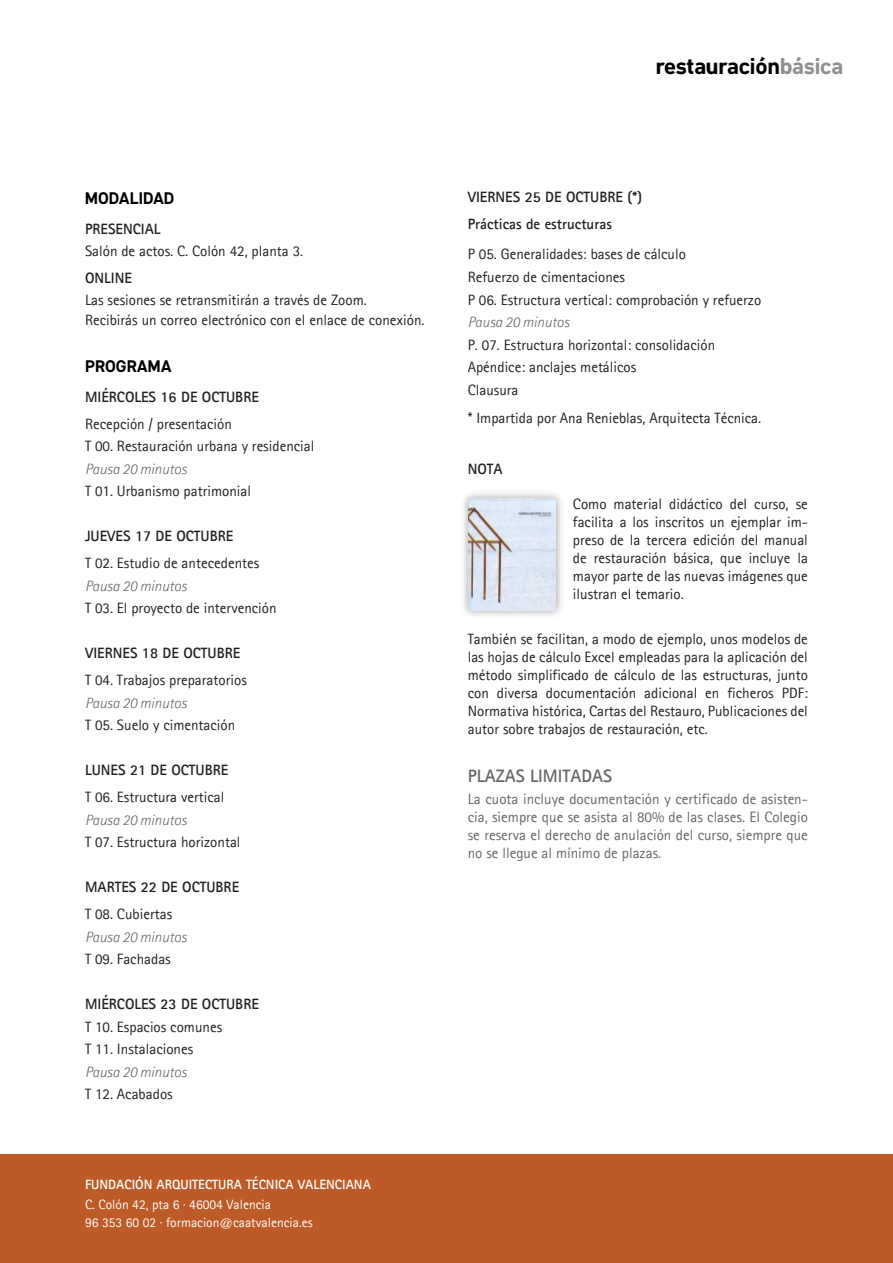
<style>
.page{position:relative;width:893px;height:1263px;background:#fff}
.page>*{position:absolute;margin:0;border:0;box-sizing:border-box;transform-origin:0 0}
.t1{font:700 22.5px "Klima";letter-spacing:-.01em;color:#000}
.t2{font:700 18px "Agfa Rotis Sans Serif";color:#666}
.t3{font:700 16.5px "Klima";color:#000}
.t4{font:15px "Agfa Rotis Sans Serif";color:#231f20}
.t5{font:15px "Agfa Rotis Sans Serif";color:#666}
.t6{font:700 15px "Agfa Rotis Sans Serif";color:#231f20}
.t7{font:italic 300 15px "Agfa Rotis Sans Serif";color:#666}
.t8{font:13.5px "Agfa Rotis Sans Serif";color:#fff}
.t9{font:700 13.5px "Agfa Rotis Sans Serif";color:#fff}
.s1{color:#918f8f}
</style>
<div class="page">
<div style="left:0;top:1154px;width:893px;height:109px;background:#bd5a28"></div>
<img style="left:463px;top:493px;width:99px;height:123px">
<img style="left:469px;top:499px;width:87px;height:111px">
<p class="t1" style="left:656px;top:57px;width:189px">restauración<span class="s1">básica</span></p>
<p class="t3" style="left:85px;top:191px;width:91px">MODALIDAD</p>
<p class="t6" style="left:85px;top:223px;width:77px">PRESENCIAL</p>
<p class="t4" style="left:85px;top:246px;width:220px">Salón de actos. C. Colón 42, planta 3.</p>
<p class="t6" style="left:85px;top:272px;width:48px">ONLINE</p>
<p class="t4" style="left:85px;top:295px;width:283px">Las sesiones se retransmitirán a través de Zoom.</p>
<p class="t4" style="left:85px;top:314px;width:341px">Recibirás un correo electrónico con el enlace de conexión.</p>
<p class="t3" style="left:85px;top:359px;width:88px">PROGRAMA</p>
<p class="t6" style="left:85px;top:391px;width:175px">MIÉRCOLES 16 DE OCTUBRE</p>
<p class="t4" style="left:85px;top:418px;width:148px">Recepción / presentación</p>
<p class="t4" style="left:85px;top:441px;width:231px">T 00. Restauración urbana y residencial</p>
<p class="t7" style="left:85px;top:463px;width:103px">Pausa 20 minutos</p>
<p class="t4" style="left:85px;top:486px;width:168px">T 01. Urbanismo patrimonial</p>
<p class="t6" style="left:85px;top:530px;width:150px">JUEVES 17 DE OCTUBRE</p>
<p class="t4" style="left:85px;top:558px;width:176px">T 02. Estudio de antecedentes</p>
<p class="t7" style="left:85px;top:580px;width:103px">Pausa 20 minutos</p>
<p class="t4" style="left:85px;top:603px;width:193px">T 03. El proyecto de intervención</p>
<p class="t6" style="left:85px;top:647px;width:157px">VIERNES 18 DE OCTUBRE</p>
<p class="t4" style="left:85px;top:675px;width:163px">T 04. Trabajos preparatorios</p>
<p class="t7" style="left:85px;top:697px;width:103px">Pausa 20 minutos</p>
<p class="t4" style="left:85px;top:720px;width:152px">T 05. Suelo y cimentación</p>
<p class="t6" style="left:85px;top:764px;width:145px">LUNES 21 DE OCTUBRE</p>
<p class="t4" style="left:85px;top:792px;width:141px">T 06. Estructura vertical</p>
<p class="t7" style="left:85px;top:814px;width:103px">Pausa 20 minutos</p>
<p class="t4" style="left:85px;top:837px;width:157px">T 07. Estructura horizontal</p>
<p class="t6" style="left:85px;top:881px;width:156px">MARTES 22 DE OCTUBRE</p>
<p class="t4" style="left:85px;top:909px;width:89px">T 08. Cubiertas</p>
<p class="t7" style="left:85px;top:931px;width:103px">Pausa 20 minutos</p>
<p class="t4" style="left:85px;top:954px;width:87px">T 09. Fachadas</p>
<p class="t6" style="left:85px;top:998px;width:175px">MIÉRCOLES 23 DE OCTUBRE</p>
<p class="t4" style="left:85px;top:1021px;width:139px">T 10. Espacios comunes</p>
<p class="t4" style="left:85px;top:1044px;width:110px">T 11. Instalaciones</p>
<p class="t7" style="left:85px;top:1066px;width:103px">Pausa 20 minutos</p>
<p class="t4" style="left:85px;top:1089px;width:89px">T 12. Acabados</p>
<p class="t9" style="left:85px;top:1180px;width:287px">FUNDACIÓN ARQUITECTURA TÉCNICA VALENCIANA</p>
<p class="t8" style="left:85px;top:1199px;width:187px">C. Colón 42, pta 6 · 46004 Valencia</p>
<p class="t8" style="left:85px;top:1217px;width:229px">96 353 60 02 · formacion@caatvalencia.es</p>
<p class="t6" style="left:468px;top:192px;width:176px">VIERNES 25 DE OCTUBRE (*)</p>
<p class="t6" style="left:468px;top:219px;width:146px">Prácticas de estructuras</p>
<p class="t4" style="left:468px;top:249px;width:220px">P 05. Generalidades: bases de cálculo</p>
<p class="t4" style="left:468px;top:272px;width:159px">Refuerzo de cimentaciones</p>
<p class="t4" style="left:468px;top:294px;width:295px">P 06. Estructura vertical: comprobación y refuerzo</p>
<p class="t7" style="left:468px;top:316px;width:103px">Pausa 20 minutos</p>
<p class="t4" style="left:468px;top:339px;width:249px">P. 07. Estructura horizontal: consolidación</p>
<p class="t4" style="left:468px;top:362px;width:170px">Apéndice: anclajes metálicos</p>
<p class="t4" style="left:468px;top:384px;width:52px">Clausura</p>
<p class="t4" style="left:468px;top:413px;width:295px">* Impartida por Ana Renieblas, Arquitecta Técnica.</p>
<p class="t6" style="left:468px;top:463px;width:36px">NOTA</p>
<p class="t4" style="left:573px;top:498px;width:236px">Como material didáctico del curso, se</p>
<p class="t4" style="left:573px;top:516px;width:236px">facilita a los inscritos un ejemplar im-</p>
<p class="t4" style="left:573px;top:534px;width:236px">preso de la tercera edición del manual</p>
<p class="t4" style="left:573px;top:552px;width:236px">de restauración básica, que incluye la</p>
<p class="t4" style="left:573px;top:570px;width:236px">mayor parte de las nuevas imágenes que</p>
<p class="t4" style="left:573px;top:588px;width:112px">ilustran el temario.</p>
<p class="t4" style="left:468px;top:633px;width:342px">También se facilitan, a modo de ejemplo, unos modelos de</p>
<p class="t4" style="left:468px;top:651px;width:342px">las hojas de cálculo Excel empleadas para la aplicación del</p>
<p class="t4" style="left:468px;top:669px;width:342px">método simplificado de cálculo de las estructuras, junto</p>
<p class="t4" style="left:468px;top:687px;width:342px">con diversa documentación adicional en ficheros PDF:</p>
<p class="t4" style="left:468px;top:705px;width:342px">Normativa histórica, Cartas del Restauro, Publicaciones del</p>
<p class="t4" style="left:468px;top:723px;width:242px">autor sobre trabajos de restauración, etc.</p>
<p class="t2" style="left:468px;top:769px;width:146px">PLAZAS LIMITADAS</p>
<p class="t5" style="left:468px;top:794px;width:342px">La cuota incluye documentación y certificado de asisten-</p>
<p class="t5" style="left:468px;top:812px;width:342px">cia, siempre que se asista al 80% de las clases. El Colegio</p>
<p class="t5" style="left:468px;top:830px;width:342px">se reserva el derecho de anulación del curso, siempre que</p>
<p class="t5" style="left:468px;top:848px;width:195px">no se llegue al mínimo de plazas.</p>
</div>
